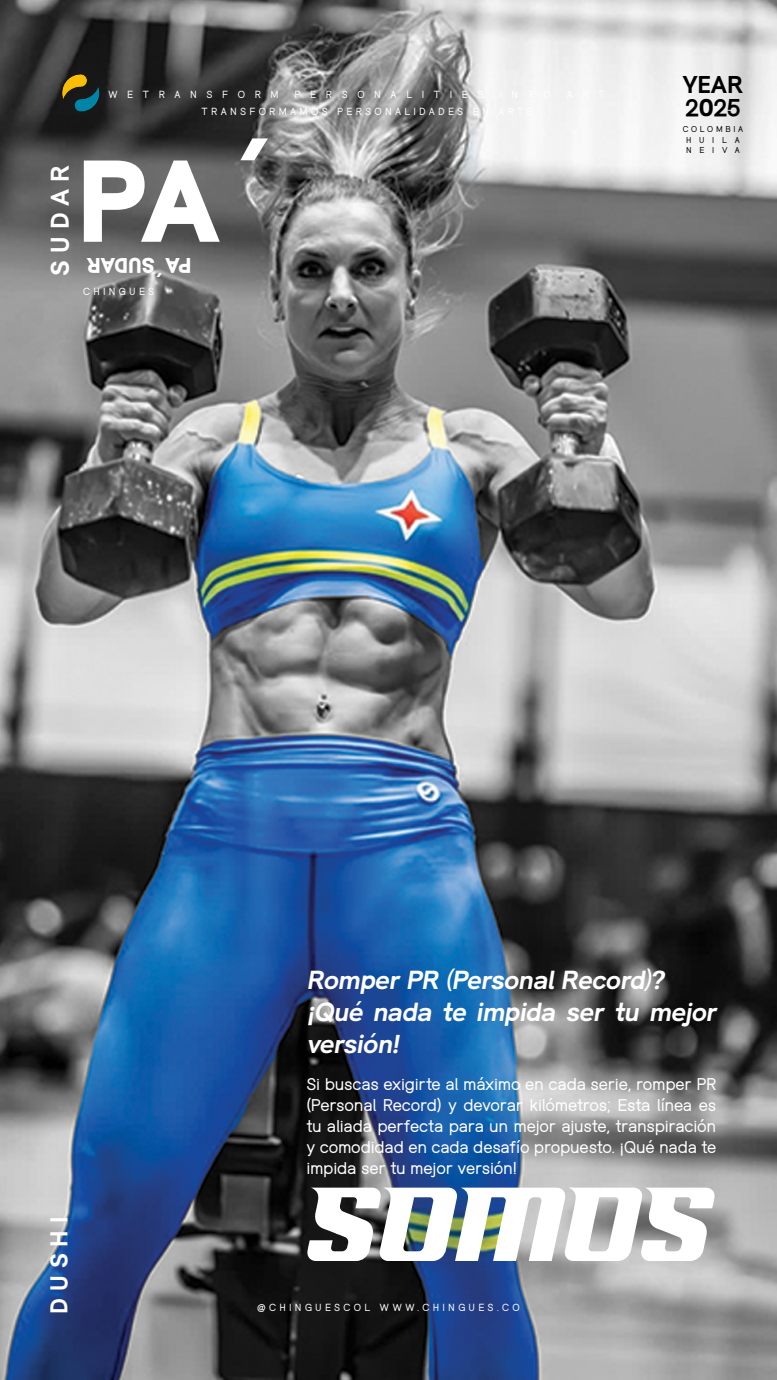
<style>
.page{position:relative;width:777px;height:1380px;background:#fff}
.page>*{position:absolute;margin:0;border:0;box-sizing:border-box;transform-origin:0 0}
.t1{font:122.5px "Groger";letter-spacing:-.01em;color:#fff}
.t2{font:800 119.38px "Rovelle Uno";color:#fff}
.t3{font:italic 700 26.88px/32.2px "Rovelle Uno";letter-spacing:-.01em;color:#fff}
.t4{font:700 26.25px "Rovelle Uno";letter-spacing:.28em;color:#fff}
.t5{font:700 25px/23.1px "Rovelle Uno";color:#000}
.t6{font:700 25px "Rovelle Uno";letter-spacing:.285em;color:#fff}
.t7{font:800 21.88px "Rovelle Uno";color:#fff}
.t8{font:17.5px/21px "Rovelle Uno";letter-spacing:-.01em;color:#fff;text-align:justify}
.t9{font:10.62px "Rovelle Uno";letter-spacing:.31em;color:#fff}
.t10{font:8.75px/10.5px "Rovelle Uno";letter-spacing:.835em;color:#000;text-align:center}
</style>
<div class="page">
<img style="left:0;top:0;width:776px;height:1380px">
<img style="left:58px;top:69px;width:47px;height:49px">
<h3 class="t4" style="left:44px;top:276px;width:113px;rotate:-90deg">SUDAR</h3>
<p class="t9" style="left:108px;top:88px;width:172px">W E T R A N S F O R M</p>
<p class="t9" style="left:294px;top:88px;width:190px">P E R S O N A L I T I E S</p>
<p class="t9" style="left:201px;top:105px;width:332px">TRANSFORMAMOS PERSONALIDADES EN ARTE</p>
<h2 class="t2" style="left:77px;top:129px;width:202px">PA´</h2>
<p class="t7" style="left:191px;top:279px;width:107px;rotate:-180deg">PA´SUDAR</p>
<p class="t9" style="left:83px;top:285px;width:73px">CHINGUES</p>
<h3 class="t5" style="left:682px;top:73px;width:62px">YEAR<br>2025</h3>
<p class="t10" style="left:682px;top:124px;width:62px">COLOMBIA<br>HUILA<br>NEIVA</p>
<h3 class="t6" style="left:44px;top:1314px;width:99px;rotate:-90deg">DUSHI</h3>
<h3 class="t3" style="left:306px;top:964px;width:411px">Romper PR (Personal Record)? ¡Qué nada te impida ser tu mejor versión!</h3>
<p class="t8" style="left:306px;top:1073px;width:411px">Si buscas exigirte al máximo en cada serie, romper PR (Personal Record) y devorar kilómetros; Esta línea es tu aliada perfecta para un mejor ajuste, transpiración y comodidad en cada desafío propuesto. ¡Qué nada te impida ser tu mejor versión!</p>
<h1 class="t1" style="left:306px;top:1151px;width:408px">somos</h1>
<p class="t9" style="left:257px;top:1301px;width:264px">@CHINGUESCOL WWW.CHINGUES.CO</p>
</div>
